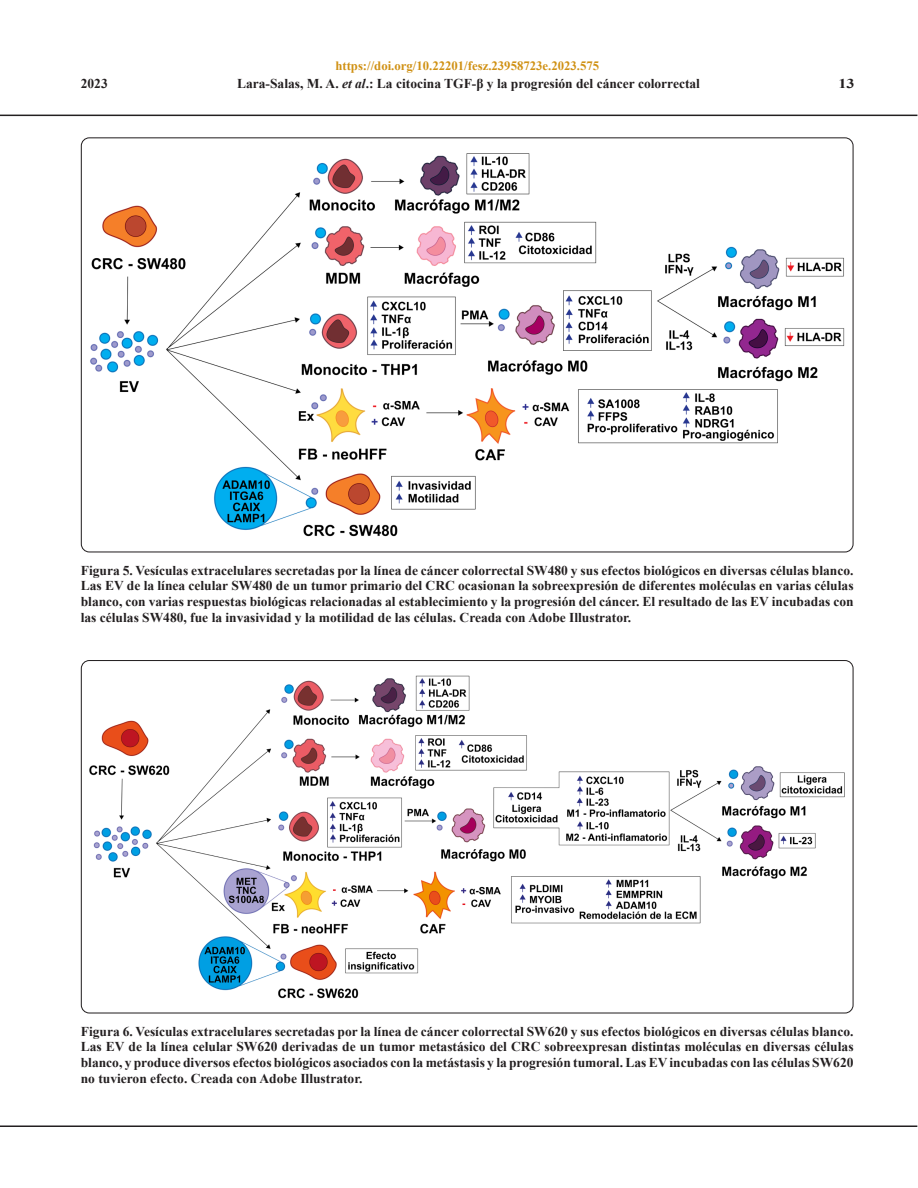
<style>
.page{position:relative;width:918px;height:1188px;background:#fff}
.page>*{position:absolute;margin:0;border:0;box-sizing:border-box;transform-origin:0 0}
.tit_figura_español{font:700 13.5px/15.8px "Times New Roman";color:#231f20;text-align:justify}
.tit_figura_español-2{font:700 13.5px "Times New Roman";color:#231f20;scale:1.2 1}
.t1{font:700 12.75px "Times New Roman";color:#d09114}
.s1{font-style:italic}
</style>
<div class="page">
<hr style="left:0;top:115px;width:917px;height:1px;background:#231f20">
<hr style="left:0;top:1125px;width:917px;height:2px;background:#231f20">
<img style="left:90px;top:153px;width:755px;height:384px">
<img style="left:89px;top:675px;width:756px;height:324px">
<p class="t1" style="left:335px;top:57px;width:265px">https://doi.org/10.22201/fesz.23958723e.2023.575</p>
<p class="tit_figura_español" style="left:81px;top:76px;width:28px">2023</p>
<p class="tit_figura_español" style="left:237px;top:76px;width:464px">Lara-Salas, M. A. <span class="s1">et al</span>.: La citocina TGF-β y la progresión del cáncer colorrectal</p>
<p class="tit_figura_español-2" style="left:838px;top:75px;width:15px">13</p>
<p class="tit_figura_español" style="left:81px;top:562px;width:774px">Figura 5. Vesículas extracelulares secretadas por la línea de cáncer colorrectal SW480 y sus efectos biológicos en diversas células blanco.<br>Las EV de la línea celular SW480 de un tumor primario del CRC ocasionan la sobreexpresión de diferentes moléculas en varias células blanco, con varias respuestas biológicas relacionadas al establecimiento y la progresión del cáncer. El resultado de las EV incubadas con las células SW480, fue la invasividad y la motilidad de las células. Creada con Adobe Illustrator.</p>
<p class="tit_figura_español" style="left:81px;top:1023px;width:774px">Figura 6. Vesículas extracelulares secretadas por la línea de cáncer colorrectal SW620 y sus efectos biológicos en diversas células blanco.<br>Las EV de la línea celular SW620 derivadas de un tumor metastásico del CRC sobreexpresan distintas moléculas en diversas células blanco, y produce diversos efectos biológicos asociados con la metástasis y la progresión tumoral. Las EV incubadas con las células SW620 no tuvieron efecto. Creada con Adobe Illustrator.</p>
</div>
